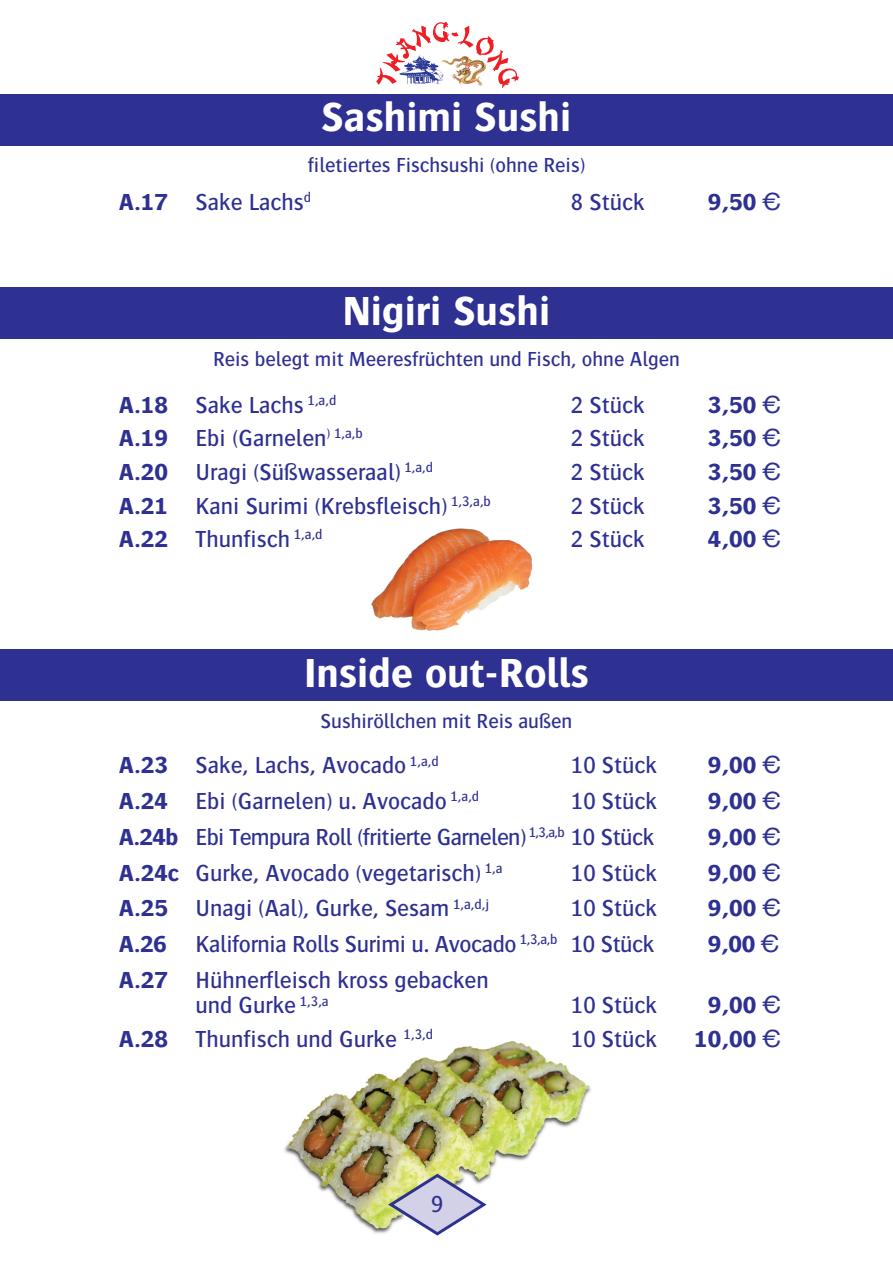
<style>
.page{position:relative;width:893px;height:1263px;background:#fff}
.page>*{position:absolute;margin:0;border:0;box-sizing:border-box;transform-origin:0 0}
.t1{font:700 42px "Bosis";color:#fff}
.t2{font:24px "Bosis";color:#2e3092}
.t3{font:700 24px "Bosis";color:#2e3092}
.t4{font:24px "Bosis";letter-spacing:-.025em;color:#2e3092}
.t5{font:21px "Bosis";color:#2e3092}
.s1{font-weight:700}
.s2{font-family:"Euro Sans EF One";font-weight:400}
</style>
<div class="page">
<img style="left:371px;top:528px;width:162px;height:103px">
<img style="left:284px;top:1040px;width:307px;height:196px">
<svg style="left:376px;top:22px;width:143px;height:66px"></svg>
<img style="left:398px;top:55px;width:47px;height:32px">
<img style="left:449px;top:60px;width:34px;height:26px">
<div style="left:0;top:94px;width:893px;height:51px;background:#2e3092"></div>
<svg style="left:388px;top:1174px;width:99px;height:61px"></svg>
<div style="left:0;top:287px;width:893px;height:51px;background:#2e3092"></div>
<div style="left:0;top:650px;width:893px;height:51px;background:#2e3092"></div>
<p class="t1" style="left:322px;top:102px;width:251px">Sashimi Sushi</p>
<p class="t5" style="left:308px;top:157px;width:279px">filetiertes Fischsushi (ohne Reis)</p>
<p class="t2" style="left:119px;top:193px;width:194px"><span class="s1">A.17</span> Sake Lachs<sup>d</sup></p>
<p class="t2" style="left:571px;top:193px;width:75px">8 Stück</p>
<p class="t3" style="left:708px;top:193px;width:75px">9,50 <span class="s2">d</span></p>
<p class="t1" style="left:343px;top:295px;width:209px">Nigiri Sushi</p>
<p class="t5" style="left:213px;top:351px;width:468px">Reis belegt mit Meeresfrüchten und Fisch, ohne Algen</p>
<p class="t2" style="left:119px;top:396px;width:219px"><span class="s1">A.18</span> Sake Lachs <sup>1,a,d</sup></p>
<p class="t2" style="left:571px;top:396px;width:75px">2 Stück</p>
<p class="t3" style="left:708px;top:396px;width:75px">3,50 <span class="s2">d</span></p>
<p class="t2" style="left:119px;top:429px;width:245px"><span class="s1">A.19</span> Ebi (Garnelen<sup>)</sup> <sup>1,a,b</sup></p>
<p class="t2" style="left:571px;top:429px;width:75px">2 Stück</p>
<p class="t3" style="left:708px;top:429px;width:75px">3,50 <span class="s2">d</span></p>
<p class="t2" style="left:119px;top:463px;width:316px"><span class="s1">A.20</span> Uragi (Süßwasseraal) <sup>1,a,d</sup></p>
<p class="t2" style="left:571px;top:463px;width:75px">2 Stück</p>
<p class="t3" style="left:708px;top:463px;width:75px">3,50 <span class="s2">d</span></p>
<p class="t2" style="left:119px;top:496px;width:373px"><span class="s1">A.21</span> Kani Surimi (Krebsfleisch) <sup>1,3,a,b</sup></p>
<p class="t2" style="left:571px;top:496px;width:75px">2 Stück</p>
<p class="t3" style="left:708px;top:496px;width:75px">3,50 <span class="s2">d</span></p>
<p class="t2" style="left:119px;top:530px;width:205px"><span class="s1">A.22</span> Thunfisch <sup>1,a,d</sup></p>
<p class="t2" style="left:571px;top:530px;width:75px">2 Stück</p>
<p class="t3" style="left:708px;top:530px;width:75px">4,00 <span class="s2">d</span></p>
<p class="t1" style="left:304px;top:657px;width:286px">Inside out-Rolls</p>
<p class="t5" style="left:321px;top:713px;width:253px">Sushiröllchen mit Reis außen</p>
<p class="t2" style="left:119px;top:756px;width:321px"><span class="s1">A.23</span> Sake, Lachs, Avocado <sup>1,a,d</sup></p>
<p class="t2" style="left:571px;top:756px;width:88px">10 Stück</p>
<p class="t3" style="left:708px;top:756px;width:75px">9,00 <span class="s2">d</span></p>
<p class="t2" style="left:119px;top:792px;width:362px"><span class="s1">A.24</span> Ebi (Garnelen) u. Avocado <sup>1,a,d</sup></p>
<p class="t2" style="left:571px;top:792px;width:88px">10 Stück</p>
<p class="t3" style="left:708px;top:792px;width:75px">9,00 <span class="s2">d</span></p>
<p class="t4" style="left:119px;top:828px;width:537px"><span class="s1">A.24b</span> Ebi Tempura Roll (fritierte Garnelen) <sup>1,3,a,b</sup> 10 Stück</p>
<p class="t3" style="left:708px;top:828px;width:75px">9,00 <span class="s2">d</span></p>
<p class="t2" style="left:119px;top:864px;width:385px"><span class="s1">A.24c</span> Gurke, Avocado (vegetarisch) <sup>1,a</sup></p>
<p class="t2" style="left:571px;top:864px;width:88px">10 Stück</p>
<p class="t3" style="left:708px;top:864px;width:75px">9,00 <span class="s2">d</span></p>
<p class="t2" style="left:119px;top:899px;width:372px"><span class="s1">A.25</span> Unagi (Aal), Gurke, Sesam <sup>1,a,d,j</sup></p>
<p class="t2" style="left:571px;top:899px;width:88px">10 Stück</p>
<p class="t3" style="left:708px;top:899px;width:75px">9,00 <span class="s2">d</span></p>
<p class="t2" style="left:119px;top:935px;width:537px"><span class="s1">A.26</span> Kalifornia Rolls Surimi u. Avocado <sup>1,3,a,b</sup> 10 Stück</p>
<p class="t3" style="left:708px;top:935px;width:73px">9,00 <span class="s2">d</span></p>
<p class="t2" style="left:119px;top:971px;width:371px"><span class="s1">A.27</span> Hühnerfleisch kross gebacken</p>
<p class="t2" style="left:196px;top:996px;width:135px">und Gurke <sup>1,3,a</sup></p>
<p class="t2" style="left:571px;top:996px;width:88px">10 Stück</p>
<p class="t3" style="left:708px;top:996px;width:75px">9,00 <span class="s2">d</span></p>
<p class="t2" style="left:119px;top:1030px;width:315px"><span class="s1">A.28</span> Thunfisch und Gurke <sup>1,3,d</sup></p>
<p class="t2" style="left:571px;top:1030px;width:88px">10 Stück</p>
<p class="t3" style="left:694px;top:1030px;width:89px">10,00 <span class="s2">d</span></p>
<p class="t2" style="left:431px;top:1195px;width:14px">9</p>
</div>
